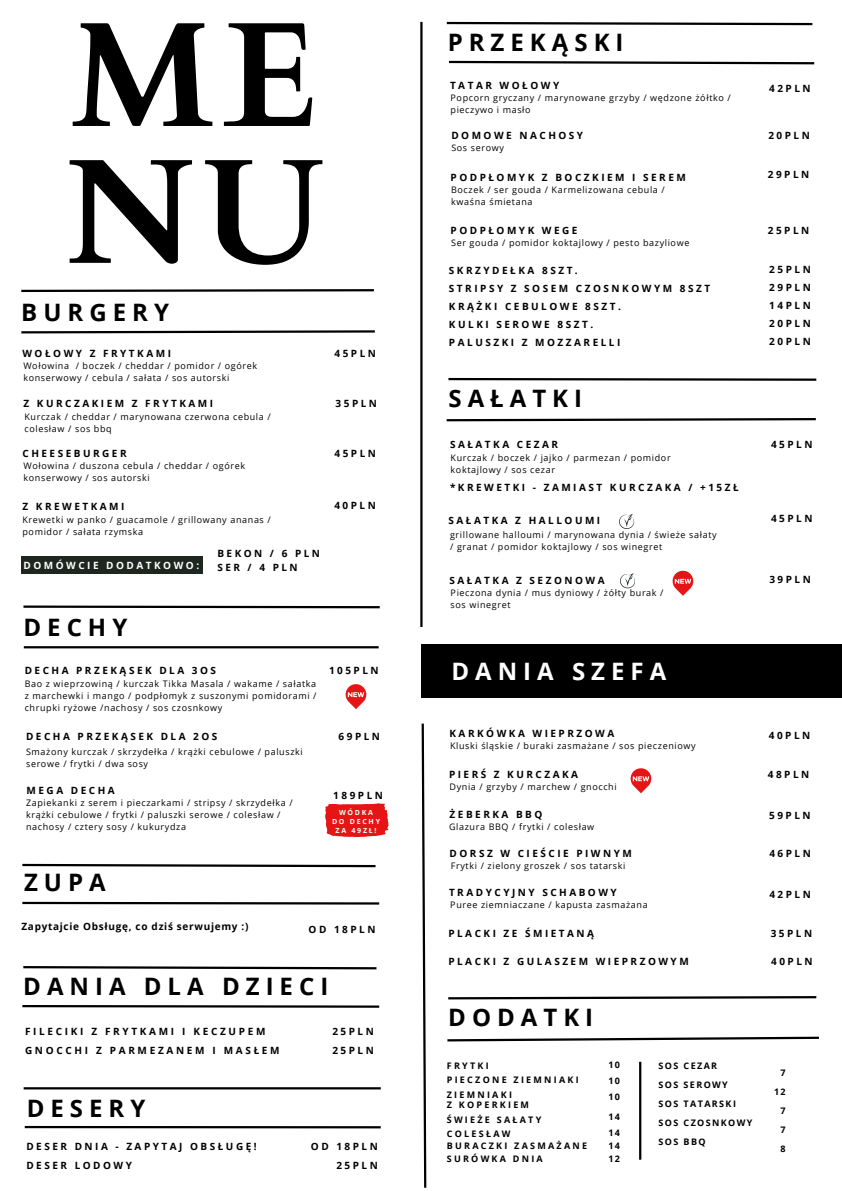
<style>
.page{position:relative;width:842px;height:1191px;background:#fff}
.page>*{position:absolute;margin:0;border:0;box-sizing:border-box;transform-origin:0 0}
.t1{font:700 149.1px/136.8px "Cardo";color:#000}
.t2{font:700 24px "Open Sans";letter-spacing:.25em;color:#000}
.t3{font:700 24px "Open Sans";letter-spacing:.25em;color:#fff}
.t4{font:700 10px/18px "Open Sans";letter-spacing:.25em;color:#000}
.t5{font:700 10px/19.5px "Open Sans";letter-spacing:.27em;color:#000}
.t6{font:700 10px "Open Sans";letter-spacing:.07em;color:#000}
.t7{font:700 10px "Open Sans";letter-spacing:.25em;color:#fff}
.t8{font:9px/12px "Open Sans";letter-spacing:.07em;color:#000}
.t9{font:700 9px/10.8px "Open Sans";letter-spacing:.25em;color:#000}
.t10{font:700 9px "Open Sans";letter-spacing:.155em;color:#000}
.t11{font:700 7px "Open Sans";letter-spacing:.25em;color:#fff}
</style>
<div class="page">
<hr style="left:420px;top:22px;width:3px;height:605px;background:#000">
<svg style="left:21px;top:289px;width:353px;height:3px"></svg>
<svg style="left:21px;top:330px;width:354px;height:4px"></svg>
<div style="left:421px;top:644px;width:421px;height:53px;background:#000"></div>
<svg style="left:421px;top:723px;width:6px;height:465px"></svg>
<svg style="left:446px;top:21px;width:367px;height:5px"></svg>
<svg style="left:449px;top:60px;width:366px;height:5px"></svg>
<svg style="left:448px;top:377px;width:369px;height:4px"></svg>
<svg style="left:446px;top:418px;width:370px;height:4px"></svg>
<svg style="left:22px;top:863px;width:354px;height:5px"></svg>
<svg style="left:22px;top:901px;width:358px;height:4px"></svg>
<hr style="left:639px;top:1061px;width:2px;height:98px;background:#000">
<svg style="left:619px;top:514px;width:15px;height:15px"></svg>
<svg style="left:325px;top:803px;width:64px;height:34px;background:#e82e2e"></svg>
<div style="left:22px;top:556px;width:181px;height:18px;background:#1d261f"></div>
<hr style="left:24px;top:646px;width:355px;height:2px;background:#000">
<svg style="left:23px;top:605px;width:357px;height:4px"></svg>
<svg style="left:448px;top:996px;width:369px;height:4px"></svg>
<svg style="left:447px;top:1036px;width:372px;height:6px"></svg>
<hr style="left:24px;top:1087px;width:357px;height:2px;background:#000">
<hr style="left:25px;top:1125px;width:356px;height:3px;background:#000">
<svg style="left:630px;top:768px;width:22px;height:25px"></svg>
<svg style="left:620px;top:573px;width:15px;height:15px"></svg>
<svg style="left:672px;top:570px;width:22px;height:26px"></svg>
<svg style="left:23px;top:966px;width:354px;height:4px"></svg>
<svg style="left:22px;top:1005px;width:358px;height:3px"></svg>
<svg style="left:345px;top:684px;width:22px;height:25px"></svg>
<h2 class="t1" style="left:65px;top:11px;width:260px">ME<br>NU</h2>
<h5 class="t2" style="left:21px;top:295px;width:149px">BURGERY</h5>
<h3 class="t4" style="left:22px;top:344px;width:150px">WOŁOWY Z FRYTKAMI</h3>
<p class="t8" style="left:23px;top:360px;width:235px">Wołowina / boczek / cheddar / pomidor / ogórek konserwowy / cebula / sałata / sos autorski</p>
<p class="t4" style="left:24px;top:394px;width:191px">Z KURCZAKIEM Z FRYTKAMI</p>
<p class="t8" style="left:24px;top:410px;width:248px">Kurczak / cheddar / marynowana czerwona cebula / colesław / sos bbq</p>
<h4 class="t4" style="left:22px;top:444px;width:106px">CHEESEBURGER</h4>
<h3 class="t8" style="left:24px;top:459px;width:223px">Wołowina / duszona cebula / cheddar / ogórek konserwowy / sos autorski</h3>
<h3 class="t4" style="left:22px;top:496px;width:104px">Z KREWETKAMI</h3>
<h5 class="t8" style="left:22px;top:513px;width:250px">Krewetki w panko / guacamole / grillowany ananas / pomidor / sałata rzymska</h5>
<h3 class="t7" style="left:23px;top:558px;width:177px">DOMÓWCIE DODATKOWO:</h3>
<h3 class="t4" style="left:217px;top:546px;width:104px;line-height:13.5px">BEKON / 6 PLN<br>SER / 4 PLN</h3>
<h3 class="t4" style="left:334px;top:344px;width:43px">45PLN</h3>
<h2 class="t4" style="left:336px;top:394px;width:43px">35PLN</h2>
<h2 class="t4" style="left:334px;top:444px;width:43px">45PLN</h2>
<h3 class="t4" style="left:334px;top:496px;width:43px">40PLN</h3>
<h3 class="t2" style="left:23px;top:609px;width:105px">DECHY</h3>
<h3 class="t4" style="left:25px;top:661px;width:193px">DECHA PRZEKĄSEK DLA 3OS</h3>
<h3 class="t8" style="left:25px;top:677px;width:293px;text-align:justify">Bao z wieprzowiną / kurczak Tikka Masala / wakame / sałatka z marchewki i mango / podpłomyk z suszonymi pomidorami / chrupki ryżowe /nachosy / sos czosnkowy</h3>
<h5 class="t4" style="left:26px;top:727px;width:193px">DECHA PRZEKĄSEK DLA 2OS</h5>
<h3 class="t8" style="left:26px;top:745px;width:278px">Smażony kurczak / skrzydełka / krążki cebulowe / paluszki serowe / frytki / dwa sosy</h3>
<h3 class="t4" style="left:27px;top:781px;width:90px">MEGA DECHA</h3>
<h3 class="t8" style="left:26px;top:796px;width:268px">Zapiekanki z serem i pieczarkami / stripsy / skrzydełka / krążki cebulowe / frytki / paluszki serowe / colesław / nachosy / cztery sosy / kukurydza</h3>
<h3 class="t4" style="left:329px;top:661px;width:51px">105PLN</h3>
<h5 class="t4" style="left:339px;top:727px;width:43px">69PLN</h5>
<h3 class="t4" style="left:333px;top:785px;width:51px">189PLN</h3>
<h3 class="t11" style="left:339px;top:807px;width:35px">WÓDKA</h3>
<h3 class="t11" style="left:332px;top:816px;width:50px">DO DECHY</h3>
<h5 class="t11" style="left:336px;top:825px;width:42px">ZA 49ZŁ!</h5>
<h3 class="t2" style="left:24px;top:865px;width:83px">ZUPA</h3>
<h5 class="t6" style="left:21px;top:919px;width:228px">Zapytajcie Obsługę, co dziś serwujemy :)</h5>
<h3 class="t4" style="left:309px;top:919px;width:68px">OD 18PLN</h3>
<p class="t2" style="left:23px;top:968px;width:306px">DANIA DLA DZIECI</p>
<h3 class="t5" style="left:25px;top:1020px;width:256px">FILECIKI Z FRYTKAMI I KECZUPEM<br>GNOCCHI Z PARMEZANEM I MASŁEM</h3>
<p class="t4" style="left:332px;top:1020px;width:43px;line-height:19.5px">25PLN<br>25PLN</p>
<h3 class="t2" style="left:27px;top:1091px;width:120px">DESERY</h3>
<h5 class="t4" style="left:26px;top:1136px;width:232px;line-height:18.8px">DESER DNIA - ZAPYTAJ OBSŁUGĘ!<br>DESER LODOWY</h5>
<h5 class="t4" style="left:311px;top:1136px;width:68px;line-height:18.8px;text-align:right">OD 18PLN<br>25PLN</h5>
<h3 class="t2" style="left:448px;top:26px;width:177px">PRZEKĄSKI</h3>
<p class="t4" style="left:450px;top:76px;width:111px">TATAR WOŁOWY</p>
<p class="t8" style="left:451px;top:91px;width:282px">Popcorn gryczany / marynowane grzyby / wędzone żółtko / pieczywo i masło</p>
<h3 class="t4" style="left:769px;top:79px;width:43px">42PLN</h3>
<h3 class="t4" style="left:451px;top:126px;width:133px">DOMOWE NACHOSY</h3>
<h5 class="t8" style="left:451px;top:141px;width:54px">Sos serowy</h5>
<h2 class="t4" style="left:768px;top:126px;width:43px">20PLN</h2>
<h5 class="t4" style="left:451px;top:168px;width:237px">PODPŁOMYK Z BOCZKIEM I SEREM</h5>
<h3 class="t8" style="left:451px;top:184px;width:215px">Boczek / ser gouda / Karmelizowana cebula / kwaśna śmietana</h3>
<h3 class="t4" style="left:451px;top:221px;width:129px">PODPŁOMYK WEGE</h3>
<h5 class="t8" style="left:451px;top:237px;width:240px">Ser gouda / pomidor koktajlowy / pesto bazyliowe</h5>
<h3 class="t4" style="left:768px;top:165px;width:43px">29PLN</h3>
<h3 class="t4" style="left:768px;top:221px;width:43px">25PLN</h3>
<h3 class="t4" style="left:449px;top:261px;width:263px">SKRZYDEŁKA 8SZT.<br>STRIPSY Z SOSEM CZOSNKOWYM 8SZT<br>KRĄŻKI CEBULOWE 8SZT.<br>KULKI SEROWE 8SZT.<br>PALUSZKI Z MOZZARELLI</h3>
<h3 class="t4" style="left:769px;top:260px;width:43px;text-align:justify">25PLN 29PLN 14PLN 20PLN 20PLN</h3>
<h5 class="t2" style="left:448px;top:381px;width:135px">SAŁATKI</h5>
<h3 class="t4" style="left:450px;top:435px;width:110px">SAŁATKA CEZAR</h3>
<h3 class="t8" style="left:451px;top:451px;width:222px">Kurczak / boczek / jajko / parmezan / pomidor koktajlowy / sos cezar</h3>
<h6 class="t4" style="left:771px;top:435px;width:43px">45PLN</h6>
<h3 class="t4" style="left:450px;top:478px;width:290px">*KREWETKI - ZAMIAST KURCZAKA / +15ZŁ</h3>
<h1 class="t4" style="left:448px;top:511px;width:153px">SAŁATKA Z HALLOUMI</h1>
<h2 class="t8" style="left:450px;top:528px;width:268px">grillowane halloumi / marynowana dynia / świeże sałaty / granat / pomidor koktajlowy / sos winegret</h2>
<h3 class="t4" style="left:771px;top:509px;width:43px">45PLN</h3>
<p class="t4" style="left:449px;top:570px;width:157px">SAŁATKA Z SEZONOWA</p>
<p class="t8" style="left:451px;top:586px;width:214px">Pieczona dynia / mus dyniowy / żółty burak / sos winegret</p>
<p class="t4" style="left:769px;top:570px;width:43px">39PLN</p>
<h3 class="t3" style="left:451px;top:654px;width:216px">DANIA SZEFA</h3>
<h5 class="t4" style="left:449px;top:723px;width:166px">KARKÓWKA WIEPRZOWA</h5>
<h3 class="t8" style="left:450px;top:739px;width:247px">Kluski śląskie / buraki zasmażane / sos pieczeniowy</h3>
<h3 class="t4" style="left:769px;top:726px;width:43px">40PLN</h3>
<h5 class="t4" style="left:449px;top:764px;width:131px">PIERŚ Z KURCZAKA</h5>
<h3 class="t8" style="left:449px;top:780px;width:169px">Dynia / grzyby / marchew / gnocchi</h3>
<h3 class="t4" style="left:768px;top:764px;width:43px">48PLN</h3>
<h5 class="t4" style="left:450px;top:805px;width:94px">ŻEBERKA BBQ</h5>
<h3 class="t8" style="left:449px;top:820px;width:147px">Glazura BBQ / frytki / colesław</h3>
<h3 class="t4" style="left:769px;top:806px;width:43px">59PLN</h3>
<h2 class="t4" style="left:450px;top:844px;width:184px">DORSZ W CIEŚCIE PIWNYM</h2>
<h3 class="t8" style="left:451px;top:859px;width:176px">Frytki / zielony groszek / sos tatarski</h3>
<h3 class="t4" style="left:769px;top:844px;width:43px">46PLN</h3>
<h3 class="t4" style="left:449px;top:883px;width:169px">TRADYCYJNY SCHABOWY</h3>
<h3 class="t8" style="left:450px;top:898px;width:199px">Puree ziemniaczane / kapusta zasmażana</h3>
<h2 class="t4" style="left:769px;top:885px;width:43px">42PLN</h2>
<h3 class="t4" style="left:448px;top:924px;width:147px">PLACKI ZE ŚMIETANĄ</h3>
<h3 class="t4" style="left:771px;top:924px;width:43px">35PLN</h3>
<h3 class="t4" style="left:448px;top:951px;width:242px">PLACKI Z GULASZEM WIEPRZOWYM</h3>
<h3 class="t4" style="left:771px;top:951px;width:43px">40PLN</h3>
<h3 class="t2" style="left:448px;top:1000px;width:146px">DODATKI</h3>
<p class="t9" style="left:447px;top:1060px;width:43px">FRYTKI</p>
<h2 class="t9" style="left:447px;top:1074px;width:133px">PIECZONE ZIEMNIAKI</h2>
<h3 class="t9" style="left:447px;top:1088px;width:84px">ZIEMNIAKI<br>Z KOPERKIEM</h3>
<h3 class="t9" style="left:447px;top:1113px;width:96px">ŚWIEŻE SAŁATY</h3>
<h6 class="t9" style="left:447px;top:1127px;width:142px;line-height:12px">COLESŁAW<br>BURACZKI ZASMAŻANE</h6>
<h3 class="t9" style="left:447px;top:1153px;width:97px">SURÓWKA DNIA</h3>
<h3 class="t9" style="left:608px;top:1059px;width:13px">10</h3>
<h5 class="t9" style="left:608px;top:1075px;width:13px">10</h5>
<p class="t9" style="left:608px;top:1091px;width:13px">10</p>
<h3 class="t9" style="left:608px;top:1108px;width:13px;line-height:16px">14<br>14</h3>
<h3 class="t9" style="left:608px;top:1139px;width:13px">14</h3>
<h3 class="t9" style="left:608px;top:1153px;width:13px">12</h3>
<h3 class="t10" style="left:659px;top:1059px;width:60px">SOS CEZAR</h3>
<h6 class="t10" style="left:659px;top:1078px;width:71px">SOS SEROWY</h6>
<p class="t10" style="left:659px;top:1097px;width:79px">SOS TATARSKI</p>
<p class="t10" style="left:659px;top:1116px;width:95px">SOS CZOSNKOWY</p>
<p class="t9" style="left:659px;top:1136px;width:48px">SOS BBQ</p>
<h3 class="t9" style="left:780px;top:1066px;width:7px">7</h3>
<h2 class="t9" style="left:774px;top:1085px;width:13px">12</h2>
<h3 class="t9" style="left:780px;top:1104px;width:7px">7</h3>
<h3 class="t9" style="left:780px;top:1123px;width:7px">7</h3>
<h3 class="t9" style="left:780px;top:1142px;width:7px">8</h3>
</div>
